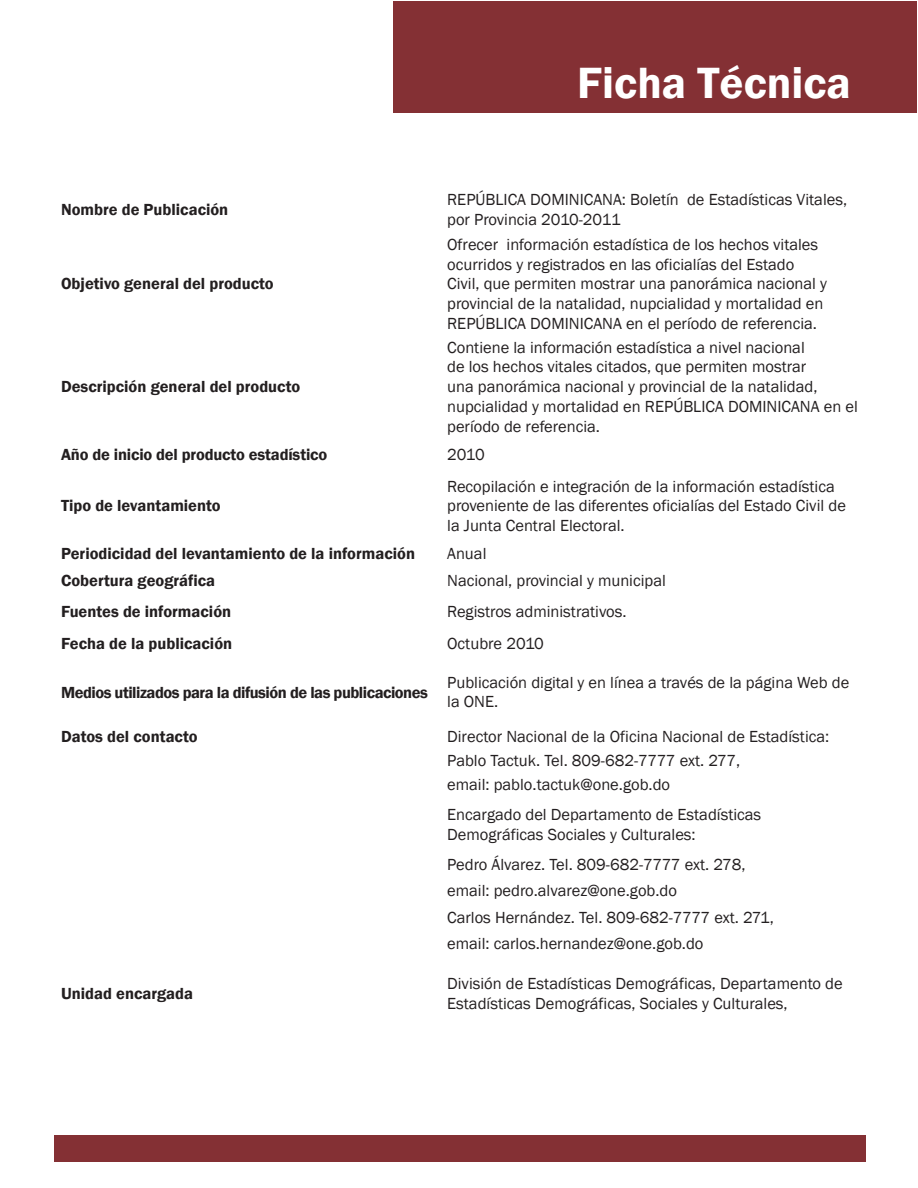
<style>
.page{position:relative;width:918px;height:1188px;background:#fff}
.page>*{position:absolute;margin:0;border:0;box-sizing:border-box;transform-origin:0 0}
.Titulos_grandes{font:600 45px "Franklin Gothic";color:#fff}
.cuerpo_de_texto{font:16.5px/19.8px "Franklin Gothic";color:#231f20}
.negrita{font:600 16.5px "Franklin Gothic";color:#231f20}
.negrita-2{font:600 16.5px "Franklin Gothic";letter-spacing:-.03em;color:#231f20}
</style>
<div class="page">
<div style="left:54px;top:1135px;width:812px;height:27px;background:#843034"></div>
<div style="left:393px;top:1px;width:524px;height:112px;background:#843034"></div>
<p class="negrita" style="left:61px;top:199px;width:169px">Nombre de Publicación</p>
<p class="negrita" style="left:61px;top:274px;width:214px">Objetivo general del producto</p>
<p class="negrita" style="left:61px;top:376px;width:241px">Descripción general del producto</p>
<p class="Titulos_grandes" style="left:577px;top:56px;width:275px">Ficha Técnica</p>
<p class="cuerpo_de_texto" style="left:447px;top:190px;width:401px">REPÚBLICA DOMINICANA: Boletín de Estadísticas Vitales, por Provincia 2010-2011</p>
<p class="cuerpo_de_texto" style="left:447px;top:235px;width:381px">Ofrecer información estadística de los hechos vitales ocurridos y registrados en las oficialías del Estado Civil, que permiten mostrar una panorámica nacional y provincial de la natalidad, nupcialidad y mortalidad en REPÚBLICA DOMINICANA en el período de referencia.</p>
<p class="cuerpo_de_texto" style="left:447px;top:337px;width:412px">Contiene la información estadística a nivel nacional<br>de los hechos vitales citados, que permiten mostrar<br>una panorámica nacional y provincial de la natalidad, nupcialidad y mortalidad en REPÚBLICA DOMINICANA en el período de referencia.</p>
<p class="negrita" style="left:61px;top:444px;width:268px">Año de inicio del producto estadístico</p>
<p class="cuerpo_de_texto" style="left:447px;top:445px;width:39px">2010</p>
<p class="negrita" style="left:61px;top:496px;width:161px">Tipo de levantamiento</p>
<p class="cuerpo_de_texto" style="left:447px;top:477px;width:400px">Recopilación e integración de la información estadística proveniente de las diferentes oficialías del Estado Civil de la Junta Central Electoral.</p>
<p class="negrita" style="left:61px;top:543px;width:356px">Periodicidad del levantamiento de la información</p>
<p class="cuerpo_de_texto" style="left:447px;top:544px;width:41px">Anual</p>
<p class="negrita" style="left:61px;top:570px;width:156px">Cobertura geográfica</p>
<p class="cuerpo_de_texto" style="left:447px;top:571px;width:220px">Nacional, provincial y municipal</p>
<p class="negrita" style="left:61px;top:601px;width:172px">Fuentes de información</p>
<p class="cuerpo_de_texto" style="left:447px;top:602px;width:181px">Registros administrativos.</p>
<p class="negrita" style="left:61px;top:633px;width:173px">Fecha de la publicación</p>
<p class="cuerpo_de_texto" style="left:447px;top:634px;width:98px">Octubre 2010</p>
<p class="negrita-2" style="left:61px;top:682px;width:368px">Medios utilizados para la difusión de las publicaciones</p>
<p class="cuerpo_de_texto" style="left:447px;top:673px;width:404px">Publicación digital y en línea a través de la página Web de la ONE.</p>
<p class="negrita" style="left:61px;top:727px;width:138px">Datos del contacto</p>
<p class="cuerpo_de_texto" style="left:447px;top:727px;width:384px">Director Nacional de la Oficina Nacional de Estadística:</p>
<p class="cuerpo_de_texto" style="left:447px;top:751px;width:295px">Pablo Tactuk. Tel. 809-682-7777 ext. 277,</p>
<p class="cuerpo_de_texto" style="left:447px;top:775px;width:224px">email: pablo.tactuk@one.gob.do</p>
<p class="cuerpo_de_texto" style="left:447px;top:805px;width:316px">Encargado del Departamento de Estadísticas<br>Demográficas Sociales y Culturales:</p>
<p class="cuerpo_de_texto" style="left:447px;top:855px;width:300px">Pedro Álvarez. Tel. 809-682-7777 ext. 278,</p>
<p class="cuerpo_de_texto" style="left:447px;top:881px;width:231px">email: pedro.alvarez@one.gob.do</p>
<p class="cuerpo_de_texto" style="left:447px;top:908px;width:328px">Carlos Hernández. Tel. 809-682-7777 ext. 271,</p>
<p class="cuerpo_de_texto" style="left:447px;top:934px;width:258px">email: carlos.hernandez@one.gob.do</p>
<p class="negrita" style="left:61px;top:983px;width:134px">Unidad encargada</p>
<p class="cuerpo_de_texto" style="left:447px;top:974px;width:397px">División de Estadísticas Demográficas, Departamento de<br>Estadísticas Demográficas, Sociales y Culturales,</p>
</div>
